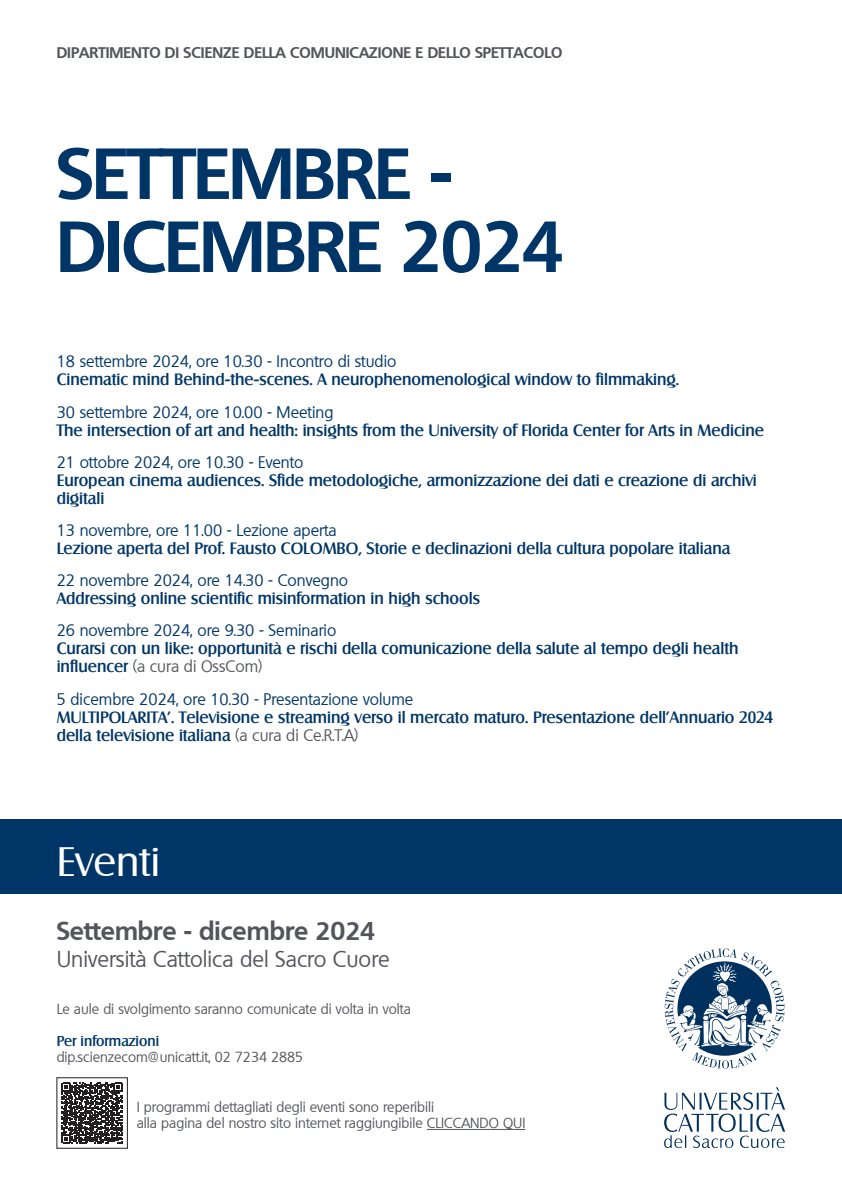
<style>
.page{position:relative;width:842px;height:1191px;background:#fff}
.page>*{position:absolute;margin:0;border:0;box-sizing:border-box;transform-origin:0 0}
.t1{font:700 70px/73px "Quebec";letter-spacing:-.015em;color:#003667}
.t2{font:40px "Salzburg";color:#fff}
.t3{font:700 25px "Quebec";color:#54555a}
.t4{font:22px "Quebec";color:#54555a}
.t5{font:500 16px/18px "Salzburg";color:#003667}
.t6{font:16px/32.2px "Quebec";color:#003667}
.t7{font:700 15px "Quebec";color:#54555a}
.t8{font:14px/16px "Quebec";color:#54555a}
.t9{font:500 14px "Salzburg";color:#003667}
.s1{font-family:"Salzburg";font-weight:500}
.s2{color:#54555a}
.s3{font-family:"Quebec";font-weight:400;color:#54555a}
</style>
<div class="page">
<div style="left:0;top:819px;width:842px;height:75px;background:#003667"></div>
<svg style="left:665px;top:948px;width:119px;height:120px"></svg>
<svg style="left:664px;top:1087px;width:121px;height:61px"></svg>
<hr style="left:427px;top:1129px;width:98px;height:1px;background:#54555a">
<svg style="left:62px;top:1082px;width:60px;height:61px"></svg>
<div style="left:57px;top:1077px;width:71px;height:71px;border:1px solid #231f20"></div>
<p class="t7" style="left:57px;top:43px;width:507px">DIPARTIMENTO DI SCIENZE DELLA COMUNICAZIONE E DELLO SPETTACOLO</p>
<h1 class="t1" style="left:57px;top:135px;width:508px">SETTEMBRE -<br>DICEMBRE 2024</h1>
<p class="t6" style="left:57px;top:345px;width:341px">18 settembre 2024, ore 10.30 - Incontro di studio</p>
<p class="t5" style="left:57px;top:370px;width:624px">Cinematic mind Behind-the-scenes. A neurophenomenological window to filmmaking.</p>
<p class="t6" style="left:57px;top:395px;width:278px">30 settembre 2024, ore 10.00 - Meeting</p>
<p class="t5" style="left:57px;top:421px;width:709px">The intersection of art and health: insights from the University of Florida Center for Arts in Medicine</p>
<p class="t6" style="left:57px;top:446px;width:248px">21 ottobre 2024, ore 10.30 - Evento</p>
<p class="t5" style="left:57px;top:471px;width:701px">European cinema audiences. Sfide metodologiche, armonizzazione dei dati e creazione di archivi digitali</p>
<p class="t6" style="left:57px;top:514px;width:281px">13 novembre, ore 11.00 - Lezione aperta</p>
<p class="t5" style="left:57px;top:539px;width:675px">Lezione aperta del Prof. Fausto COLOMBO, Storie e declinazioni della cultura popolare italiana</p>
<p class="t6" style="left:57px;top:564px;width:293px">22 novembre 2024, ore 14.30 - Convegno</p>
<p class="t5" style="left:57px;top:589px;width:425px">Addressing online scientific misinformation in high schools</p>
<p class="t6" style="left:57px;top:614px;width:281px">26 novembre 2024, ore 9.30 - Seminario</p>
<p class="t5" style="left:57px;top:639px;width:683px">Curarsi con un like: opportunità e rischi della comunicazione della salute al tempo degli health</p>
<p class="t6" style="left:57px;top:650px;width:358px"><span class="s1">influencer</span> <span class="s2">(a cura di OssCom)<br></span>5 dicembre 2024, ore 10.30 - Presentazione volume</p>
<p class="t5" style="left:57px;top:707px;width:718px">MULTIPOLARITA’. Televisione e streaming verso il mercato maturo. Presentazione dell’Annuario 2024 della televisione italiana <span class="s3">(a cura di Ce.R.T.A)</span></p>
<h2 class="t2" style="left:57px;top:837px;width:105px">Eventi</h2>
<h3 class="t3" style="left:57px;top:914px;width:320px">Settembre - dicembre 2024</h3>
<h3 class="t4" style="left:57px;top:945px;width:334px">Università Cattolica del Sacro Cuore</h3>
<p class="t8" style="left:57px;top:1000px;width:356px">Le aule di svolgimento saranno comunicate di volta in volta</p>
<p class="t9" style="left:57px;top:1032px;width:104px">Per informazioni</p>
<p class="t8" style="left:57px;top:1048px;width:248px">dip.scienzecom@unicatt.it, 02 7234 2885</p>
<p class="t8" style="left:137px;top:1099px;width:390px">I programmi dettagliati degli eventi sono reperibili<br>alla pagina del nostro sito internet raggiungibile CLICCANDO QUI</p>
</div>
